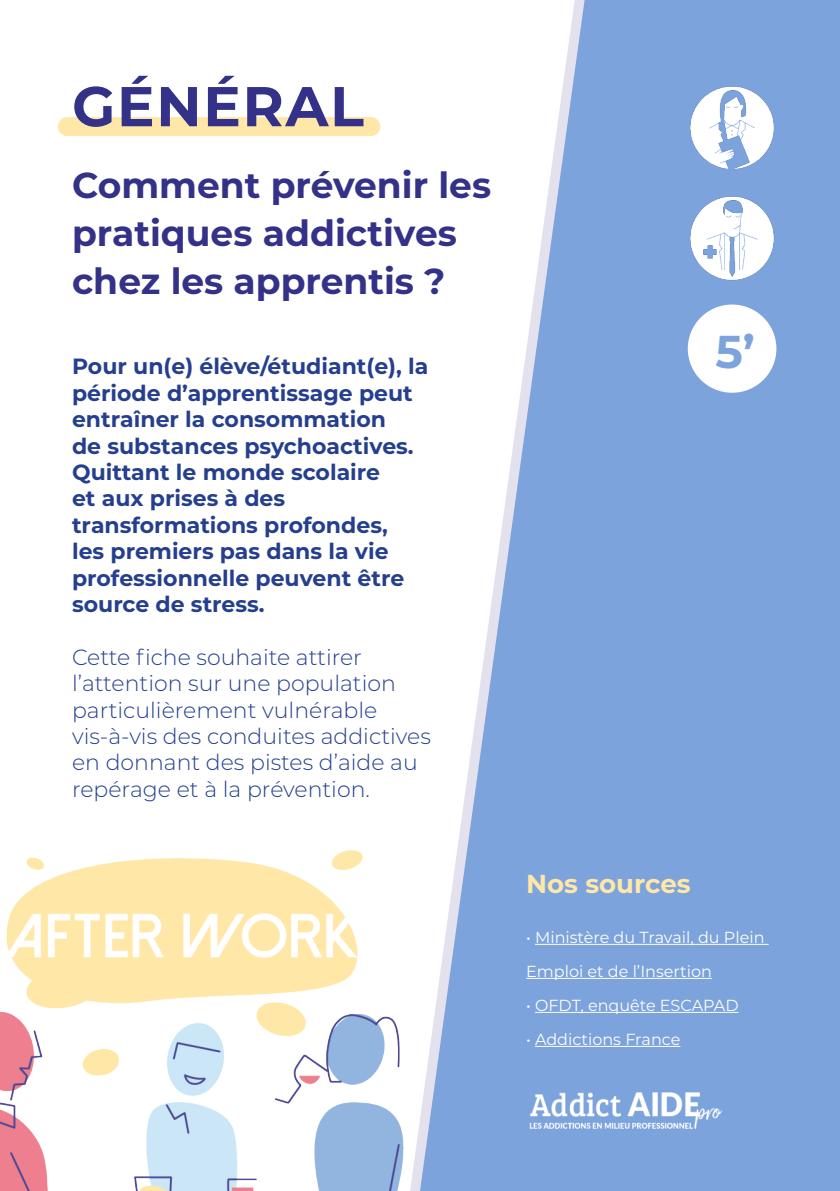
<style>
.page{position:relative;width:840px;height:1191px;background:#fff}
.page>*{position:absolute;margin:0;border:0;box-sizing:border-box;transform-origin:0 0}
.t1{font:700 56px "Montserrat";letter-spacing:.03em;color:#343188}
.Style_de_paragraphe{font:700 46px "Montserrat";color:#7ca3dc}
.t2{font:700 36px/48px "Montserrat";color:#343188}
.t3{font:700 26px "Montserrat";color:#ffe7a7}
.t4{font:700 22px/26.4px "Montserrat";color:#253f8e}
.t5{font:300 22px/26.4px "Montserrat";color:#253f8e}
.t6{font:16px/34px "Montserrat";color:#fffefa}
.s1{color:#fff}
</style>
<div class="page">
<div style="left:58px;top:117px;width:322px;height:19px;background:#ffe7a7;border-radius:9px"></div>
<svg style="left:465px;top:0;width:374px;height:1191px;background:#8caee0"></svg>
<img style="left:514px;top:1071px;width:217px;height:79px">
<div style="left:687px;top:304px;width:89px;height:89px;background:#fff;border-radius:50%"></div>
<img style="left:687px;top:83px;width:89px;height:88px">
<img style="left:687px;top:194px;width:89px;height:88px">
<hr style="left:534px;top:944px;width:234px;height:1px;background:#fffefa">
<hr style="left:526px;top:978px;width:185px;height:1px;background:#fffefa">
<hr style="left:534px;top:1012px;width:204px;height:1px;background:#fffefa">
<hr style="left:534px;top:1046px;width:146px;height:1px;background:#fffefa">
<img style="left:0;top:793px;width:503px;height:398px">
<p class="t1" style="left:72px;top:66px;width:293px">GÉNÉRAL</p>
<p class="t2" style="left:72px;top:159px;width:420px">Comment prévenir les pratiques addictives chez les apprentis ?</p>
<p class="t4" style="left:72px;top:352px;width:357px">Pour un(e) élève/étudiant(e), la période d’apprentissage peut entraîner la consommation<br>de substances psychoactives.<br>Quittant le monde scolaire<br>et aux prises à des transformations profondes,<br>les premiers pas dans la vie professionnelle peuvent être source de stress.</p>
<p class="t5" style="left:72px;top:643px;width:360px">Cette fiche souhaite attirer l’attention sur une population particulièrement vulnérable vis-à-vis des conduites addictives en donnant des pistes d’aide au repérage et à la prévention.</p>
<p class="Style_de_paragraphe" style="left:715px;top:318px;width:41px">5’</p>
<p class="t3" style="left:526px;top:865px;width:166px">Nos sources</p>
<p class="t6" style="left:526px;top:919px;width:240px"><span class="s1">•</span> Ministère du Travail, du Plein<br>Emploi et de l’Insertion</p>
<p class="t6" style="left:526px;top:987px;width:214px"><span class="s1">•</span> OFDT, enquête ESCAPAD</p>
<p class="t6" style="left:526px;top:1021px;width:156px"><span class="s1">•</span> Addictions France</p>
</div>
